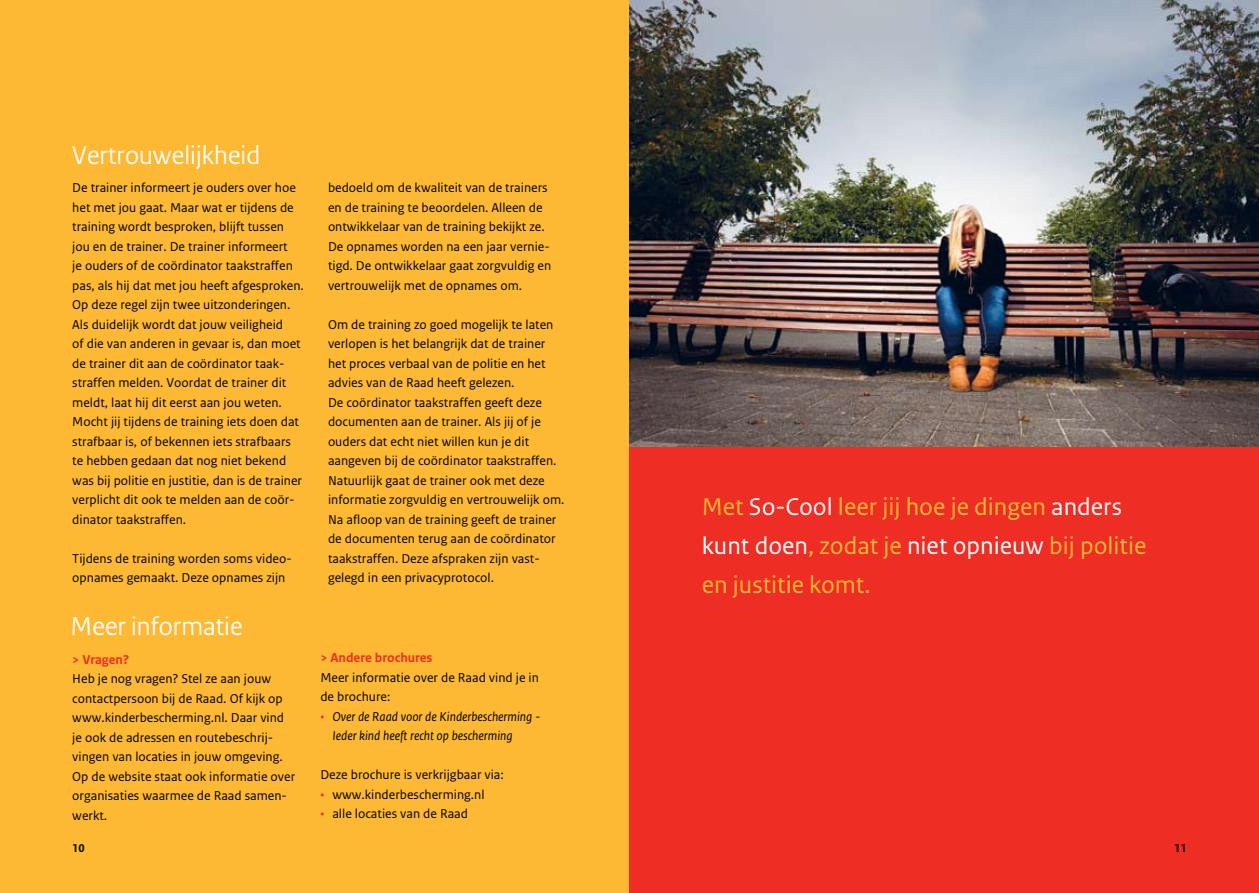
<style>
.page{position:relative;width:1259px;height:893px;background:#fff}
.page>*{position:absolute;margin:0;border:0;box-sizing:border-box;transform-origin:0 0}
.t1{font:27px "Rijksoverheid Sans Heading";letter-spacing:.005em;color:#fff}
.t2{font:25.5px/39px "Rijksoverheid Sans Text";color:#fdb934}
.t3{font:13.5px/19.5px "Rijksoverheid Sans Text";color:#000}
.t4{font:italic 13.5px/19.5px "Rijksoverheid Sans Text";color:#000}
.t5{font:700 13.5px "Rijksoverheid Sans Text";color:#ee2d24}
.t6{font:700 12px "Rijksoverheid Sans Text";color:#000}
.s1{color:#ee2d24}
.s2{color:#fff}
</style>
<div class="page">
<div style="left:0;top:0;width:629px;height:893px;background:#fdb934"></div>
<div style="left:629px;top:446px;width:630px;height:447px;background:#ee2d24"></div>
<img style="left:629px;top:0;width:630px;height:446px">
<h1 class="t1" style="left:72px;top:139px;width:189px">Vertrouwelijkheid</h1>
<p class="t3" style="left:72px;top:178px;width:233px">De trainer informeert je ouders over hoe het met jou gaat. Maar wat er tijdens de training wordt besproken, blijft tussen jou en de trainer. De trainer informeert<br>je ouders of de coördinator taakstraffen pas, als hij dat met jou heeft afgesproken.<br>Op deze regel zijn twee uitzonderingen.<br>Als duidelijk wordt dat jouw veiligheid<br>of die van anderen in gevaar is, dan moet de trainer dit aan de coördinator taak&shy;straffen melden. Voordat de trainer dit meldt, laat hij dit eerst aan jou weten.<br>Mocht jij tijdens de training iets doen dat strafbaar is, of bekennen iets strafbaars te hebben gedaan dat nog niet bekend was bij politie en justitie, dan is de trainer verplicht dit ook te melden aan de coör&shy;dinator taakstraffen.</p>
<p class="t3" style="left:72px;top:549px;width:221px">Tijdens de training worden soms video&shy;opnames gemaakt. Deze opnames zijn</p>
<h1 class="t1" style="left:71px;top:611px;width:173px">Meer informatie</h1>
<p class="t5" style="left:72px;top:652px;width:58px">&gt; Vragen?</p>
<p class="t3" style="left:72px;top:669px;width:224px">Heb je nog vragen? Stel ze aan jouw contactpersoon bij de Raad. Of kijk op www.kinderbescherming.nl. Daar vind je ook de adressen en routebeschrij&shy;vingen van locaties in jouw omgeving.<br>Op de website staat ook informatie over organisaties waarmee de Raad samen&shy;werkt.</p>
<p class="t3" style="left:328px;top:178px;width:225px">bedoeld om de kwaliteit van de trainers en de training te beoordelen. Alleen de ontwikkelaar van de training bekijkt ze.<br>De opnames worden na een jaar vernie&shy;tigd. De ontwikkelaar gaat zorgvuldig en vertrouwelijk met de opnames om.</p>
<p class="t3" style="left:328px;top:315px;width:238px">Om de training zo goed mogelijk te laten verlopen is het belangrijk dat de trainer het proces verbaal van de politie en het advies van de Raad heeft gelezen.<br>De coördinator taakstraffen geeft deze documenten aan de trainer. Als jij of je ouders dat echt niet willen kun je dit aangeven bij de coördinator taakstraffen.<br>Natuurlijk gaat de trainer ook met deze informatie zorgvuldig en vertrouwelijk om.<br>Na afloop van de training geeft de trainer de documenten terug aan de coördinator taakstraffen. Deze afspraken zijn vast&shy;gelegd in een privacyprotocol.</p>
<p class="t5" style="left:320px;top:650px;width:113px">&gt; Andere brochures</p>
<p class="t3" style="left:320px;top:668px;width:220px">Meer informatie over de Raad vind je in de brochure:</p>
<p class="t4" style="left:332px;top:707px;width:209px;text-indent:-12px"><span class="s1">•</span> Over de Raad voor de Kinderbescherming -<br>Ieder kind heeft recht op bescherming</p>
<p class="t3" style="left:320px;top:765px;width:185px">Deze brochure is verkrijgbaar via:</p>
<p class="t3" style="left:320px;top:785px;width:166px"><span class="s1">•</span> www.kinderbescherming.nl</p>
<p class="t3" style="left:320px;top:804px;width:149px"><span class="s1">•</span> alle locaties van de Raad</p>
<h2 class="t2" style="left:702px;top:487px;width:446px">Met <span class="s2">So-Cool</span> leer jij hoe je dingen <span class="s2">anders kunt doen</span>, zodat je <span class="s2">niet opnieuw</span> bij politie en justitie komt.</h2>
<p class="t6" style="left:72px;top:841px;width:14px">10</p>
<p class="t6" style="left:1174px;top:841px;width:14px">11</p>
</div>
